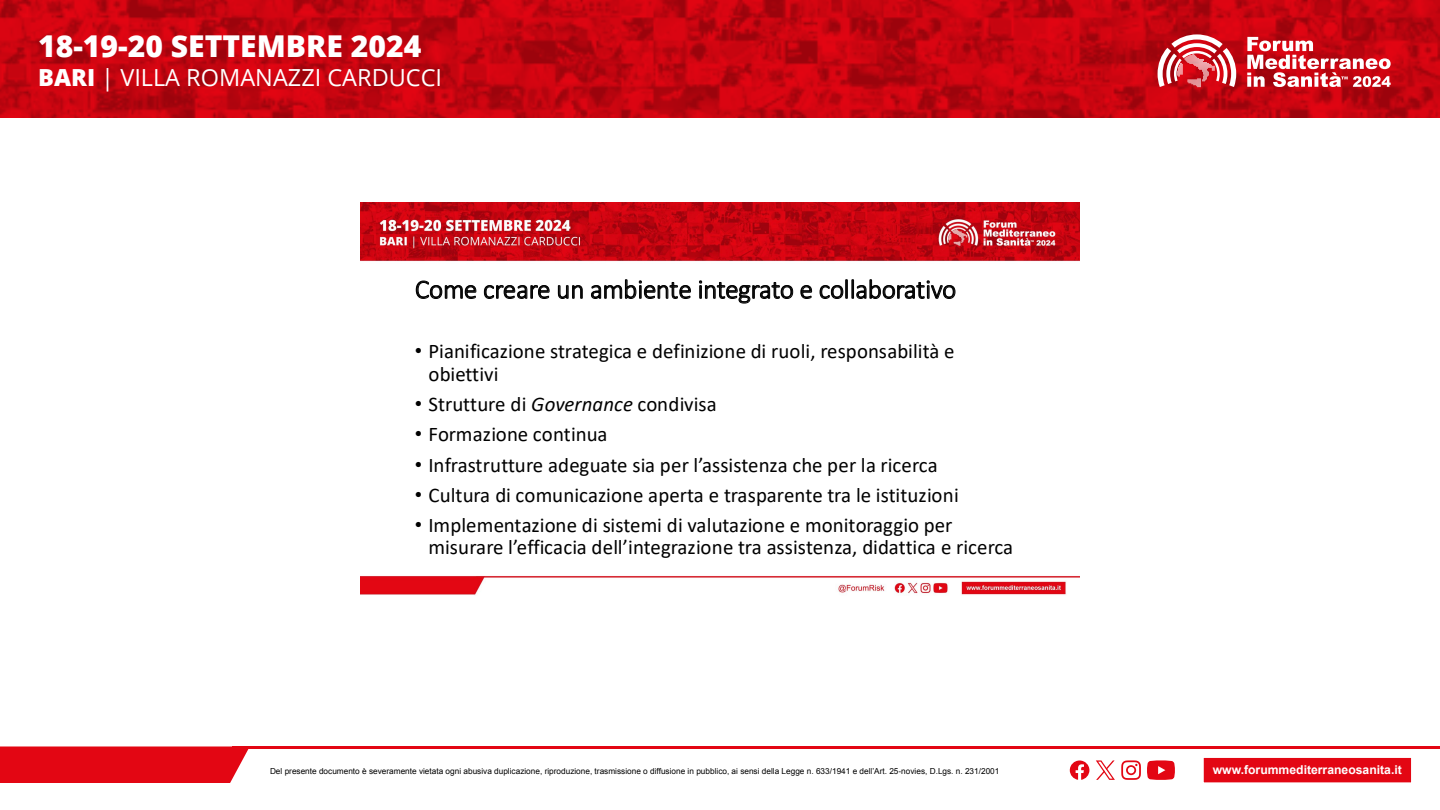
<style>
.page{position:relative;width:1440px;height:810px;background:#fff}
.page>*{position:absolute;margin:0;border:0;box-sizing:border-box;transform-origin:0 0}
.t1{font:800 30.08px "Open Sans";color:#fff}
.t2{font:300 27px "Calibri";letter-spacing:-.015em;color:#000}
.t3{font:23.55px "Open Sans";color:#fff}
.t4{font:20.85px/23.1px "Calibri";letter-spacing:.005em;color:#000}
.t5{font:700 12.15px "Arial";color:#fff}
.t6{font:8.25px "Arial";color:#000}
.s1{font-weight:800}
.s2{font-family:"Arial"}
.s3{font-style:italic}
</style>
<div class="page">
<div style="left:0;top:746px;width:249px;height:37px;background:#e30613"></div>
<hr style="left:232px;top:746px;width:1208px;height:3px;background:#e30613">
<div style="left:1203px;top:757px;width:209px;height:27px;background:#e30613;border:1px solid #fff"></div>
<svg style="left:1121px;top:760px;width:20px;height:20px"></svg>
<svg style="left:1147px;top:760px;width:28px;height:20px"></svg>
<svg style="left:1070px;top:761px;width:19px;height:19px"></svg>
<svg style="left:1096px;top:760px;width:19px;height:20px"></svg>
<svg style="left:0;top:0;width:1440px;height:117px;background:#c2040f"></svg>
<svg style="left:1158px;top:34px;width:78px;height:53px"></svg>
<svg style="left:1247px;top:37px;width:144px;height:50px"></svg>
<img style="left:360px;top:202px;width:720px;height:393px">
<h1 class="t1" style="left:38px;top:24px;width:385px">18-19-20 SETTEMBRE 2024</h1>
<p class="t3" style="left:38px;top:62px;width:406px"><span class="s1">BARI</span> | VILLA ROMANAZZI CARDUCCI</p>
<p class="t2" style="left:415px;top:273px;width:543px">Come creare un ambiente integrato e collaborativo</p>
<p class="t4" style="left:428px;top:339px;width:528px;text-indent:-14px"><span class="s2">•</span> Pianificazione strategica e definizione di ruoli, responsabilità e obiettivi</p>
<p class="t4" style="left:415px;top:392px;width:303px"><span class="s2">•</span> Strutture di <span class="s3">Governance</span> condivisa</p>
<p class="t4" style="left:415px;top:422px;width:194px"><span class="s2">•</span> Formazione continua</p>
<p class="t4" style="left:415px;top:453px;width:524px"><span class="s2">•</span> Infrastrutture adeguate sia per l’assistenza che per la ricerca</p>
<p class="t4" style="left:415px;top:483px;width:545px"><span class="s2">•</span> Cultura di comunicazione aperta e trasparente tra le istituzioni</p>
<p class="t4" style="left:428px;top:513px;width:586px;line-height:22.6px;text-indent:-14px"><span class="s2">•</span> Implementazione di sistemi di valutazione e monitoraggio per misurare l’efficacia dell’integrazione tra assistenza, didattica e ricerca</p>
<p class="t6" style="left:270px;top:766px;width:731px">Del presente documento è severamente vietata ogni abusiva duplicazione, riproduzione, trasmissione o diffusione in pubblico, ai sensi della Legge n. 633/1941 e dell’Art. 25-novies, D.Lgs. n. 231/2001</p>
<p class="t5" style="left:1213px;top:762px;width:191px">www.forummediterraneosanita.it</p>
</div>
